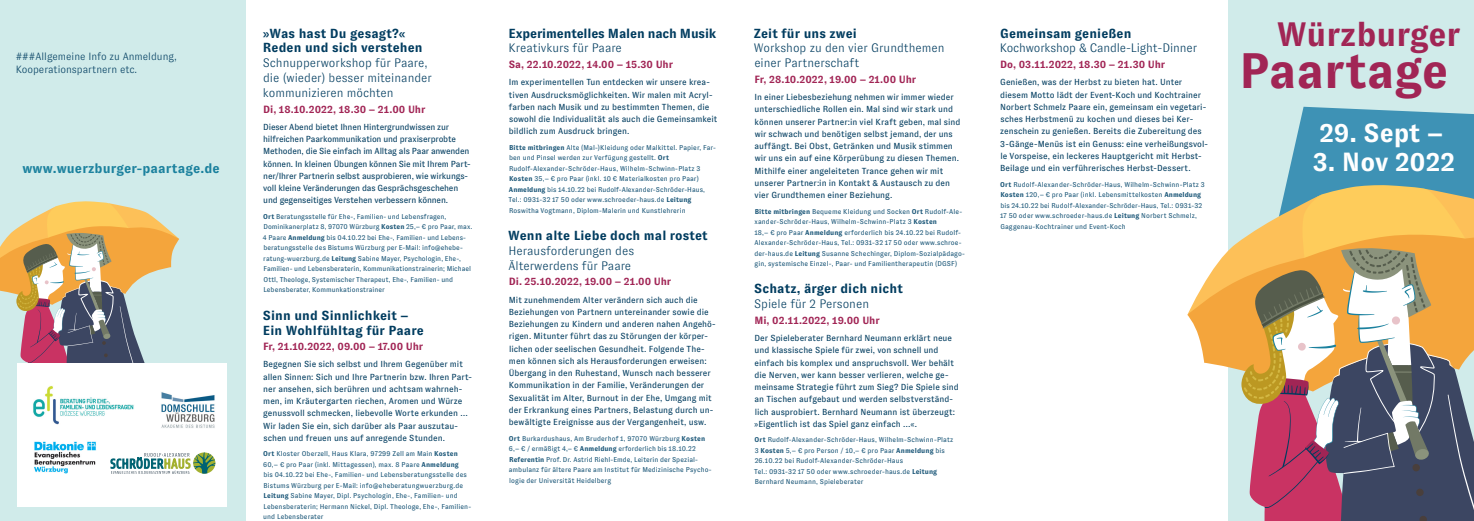
<style>
.page{position:relative;width:1474px;height:521px;background:#fff}
.page>*{position:absolute;margin:0;border:0;box-sizing:border-box;transform-origin:0 0}
.t1{font:700 49.7px "GT Zirkon";color:#a12555}
.t2{font:700 33.77px "GT Zirkon";color:#a12555}
.t3{font:700 26.25px "GT Zirkon";color:#fff}
.t4{font:700 13.56px "GT Zirkon";letter-spacing:.01em;color:#1b819e}
.t5{font:700 13.12px/14.9px "GT Zirkon";letter-spacing:.01em;color:#003c5f}
.t6{font:700 13.12px "GT Zirkon";letter-spacing:-.01em;color:#003c5f}
.t7{font:300 12.25px/14.9px "GT Zirkon";color:#003c5f}
.t8{font:700 10.5px "GT Zirkon";letter-spacing:.005em;color:#a12555}
.t9{font:300 10.5px/12.2px "GT Zirkon";color:#003c5f}
.t10{font:8.75px/12.2px "GT Zirkon";color:#003c5f}
.t11{font:8.75px/12.2px "GT Zirkon";letter-spacing:-.02em;color:#003c5f}
.t12{font:7px/10.5px "GT Zirkon";letter-spacing:.01em;color:#195577}
.s1{font-weight:700}
</style>
<div class="page">
<div style="left:1228px;top:0;width:245px;height:521px;background:#d0ebea"></div>
<svg style="left:1187px;top:107px;width:286px;height:414px"></svg>
<div style="left:0;top:0;width:246px;height:521px;background:#d0ebea"></div>
<svg style="left:0;top:201px;width:179px;height:162px"></svg>
<div style="left:17px;top:363px;width:210px;height:143px;background:#fff"></div>
<img style="left:33px;top:386px;width:101px;height:38px">
<img style="left:34px;top:441px;width:62px;height:33px">
<img style="left:161px;top:392px;width:54px;height:36px">
<svg style="left:111px;top:452px;width:104px;height:22px"></svg>
<h2 class="t2" style="left:1276px;top:16px;width:185px">Würzburger</h2>
<h3 class="t5" style="left:753px;top:26px;width:105px">Zeit für uns zwei</h3>
<h3 class="t7" style="left:754px;top:41px;width:192px">Workshop zu den vier Grundthemen einer Partnerschaft</h3>
<h3 class="t8" style="left:754px;top:74px;width:163px">Fr, 28.10.2022, 19.00 – 21.00 Uhr</h3>
<p class="t10" style="left:754px;top:91px;width:207px">In einer Liebesbeziehung nehmen wir immer wieder unterschiedliche Rollen ein. Mal sind wir stark und können unserer Partner:in viel Kraft geben, mal sind wir schwach und benötigen selbst jemand, der uns auffängt. Bei Obst, Getränken und Musik stimmen wir uns ein auf eine Körperübung zu diesen Themen.<br>Mithilfe einer angeleiteten Trance gehen wir mit unserer Partner:in in Kontakt &amp; Austausch zu den vier Grundthemen einer Beziehung.</p>
<p class="t12" style="left:754px;top:206px;width:212px"><span class="s1">Bitte mitbringen</span> Bequeme Kleidung und Socken <span class="s1">Ort</span> Rudolf-Ale&shy;xander-Schröder-Haus, Wilhelm-Schwinn-Platz 3 <span class="s1">Kosten<br></span>18,– € pro Paar <span class="s1">Anmeldung</span> erforderlich bis 24.10.22 bei Rudolf-Alexander-Schröder-Haus, Tel.: 0931-32 17 50 oder www.schroe&shy;der-haus.de <span class="s1">Leitung</span> Susanne Schechinger, Diplom-Sozialpädago&shy;gin, systemische Einzel-, Paar- und Familientherapeutin (DGSF)</p>
<h3 class="t5" style="left:754px;top:282px;width:150px">Schatz, ärger dich nicht</h3>
<h3 class="t7" style="left:754px;top:297px;width:116px">Spiele für 2 Personen</h3>
<h3 class="t8" style="left:754px;top:315px;width:127px">Mi, 02.11.2022, 19.00 Uhr</h3>
<p class="t10" style="left:754px;top:332px;width:206px">Der Spieleberater Bernhard Neumann erklärt neue und klassische Spiele für zwei, von schnell und einfach bis komplex und anspruchsvoll. Wer behält die Nerven, wer kann besser verlieren, welche ge&shy;meinsame Strategie führt zum Sieg? Die Spiele sind an Tischen aufgebaut und werden selbstverständ&shy;lich ausprobiert. Bernhard Neumann ist überzeugt: »Eigentlich ist das Spiel ganz einfach …«.</p>
<p class="t12" style="left:754px;top:435px;width:201px"><span class="s1">Ort</span> Rudolf-Alexander-Schröder-Haus, Wilhelm-Schwinn-Platz 3 <span class="s1">Kosten</span> 5,– € pro Person / 10,– € pro Paar <span class="s1">Anmeldung</span> bis 26.10.22 bei Rudolf-Alexander-Schröder-Haus<br>Tel.: 0931-32 17 50 oder www.schroeder-haus.de <span class="s1">Leitung </span>Bernhard Neumann, Spieleberater</p>
<h3 class="t5" style="left:263px;top:26px;width:161px">»Was hast Du gesagt?«<br>Reden und sich verstehen</h3>
<h3 class="t7" style="left:263px;top:56px;width:171px">Schnupperworkshop für Paare, die (wieder) besser miteinander kommunizieren möchten</h3>
<h3 class="t8" style="left:263px;top:103px;width:164px">Di, 18.10.2022, 18.30 – 21.00 Uhr</h3>
<p class="t11" style="left:263px;top:121px;width:209px">Dieser Abend bietet Ihnen Hintergrundwissen zur hilfreichen Paarkommunikation und praxiserprobte Methoden, die Sie einfach im Alltag als Paar anwenden können. In kleinen Übungen können Sie mit Ihrem Part&shy;ner/Ihrer Partnerin selbst ausprobieren, wie wirkungs&shy;voll kleine Veränderungen das Gesprächsgeschehen und gegenseitiges Verstehen verbessern können.</p>
<p class="t12" style="left:263px;top:211px;width:211px"><span class="s1">Ort</span> Beratungsstelle für Ehe-, Familien- und Lebensfragen, Dominikanerplatz 8, 97070 Würzburg <span class="s1">Kosten</span> 25,– € pro Paar, max.<br>4 Paare <span class="s1">Anmeldung</span> bis 04.10.22 bei Ehe-, Familien- und Lebens&shy;beratungsstelle des Bistums Würzburg per E-Mail: info@ehebe&shy;ratung-wuerzburg.de <span class="s1">Leitung</span> Sabine Mayer, Psychologin, Ehe-, Familien- und Lebensberaterin, Kommunikationstrainerin; Michael Ottl, Theologe, Systemischer Therapeut, Ehe-, Familien- und Lebensberater, Kommunkationstrainer</p>
<h3 class="t5" style="left:263px;top:308px;width:162px">Sinn und Sinnlichkeit –<br>Ein Wohlfühltag für Paare</h3>
<h3 class="t8" style="left:263px;top:341px;width:161px">Fr, 21.10.2022, 09.00 – 17.00 Uhr</h3>
<p class="t10" style="left:263px;top:358px;width:210px">Begegnen Sie sich selbst und Ihrem Gegenüber mit allen Sinnen: Sich und Ihre Partnerin bzw. Ihren Part&shy;ner ansehen, sich berühren und achtsam wahrneh&shy;men, im Kräutergarten riechen, Aromen und Würze genussvoll schmecken, liebevolle Worte erkunden … Wir laden Sie ein, sich darüber als Paar auszutau&shy;schen und freuen uns auf anregende Stunden.</p>
<p class="t12" style="left:263px;top:449px;width:209px"><span class="s1">Ort</span> Kloster Oberzell, Haus Klara, 97299 Zell am Main <span class="s1">Kosten </span>60,– € pro Paar (inkl. Mittagessen), max. 8 Paare <span class="s1">Anmeldung<br></span>bis 04.10.22 bei Ehe-, Familien- und Lebensberatungsstelle des Bistums Würzburg per E-Mail: info@eheberatungwuerzburg.de <span class="s1">Leitung</span> Sabine Mayer, Dipl. Psychologin, Ehe-, Familien- und Lebensberaterin; Hermann Nickel, Dipl. Theologe, Ehe-, Familien&shy;und Lebensberater</p>
<h3 class="t6" style="left:508px;top:26px;width:209px">Experimentelles Malen nach Musik</h3>
<h3 class="t7" style="left:508px;top:41px;width:115px">Kreativkurs für Paare</h3>
<h3 class="t8" style="left:509px;top:59px;width:166px">Sa, 22.10.2022, 14.00 – 15.30 Uhr</h3>
<p class="t10" style="left:509px;top:76px;width:210px">Im experimentellen Tun entdecken wir unsere krea&shy;tiven Ausdrucksmöglichkeiten. Wir malen mit Acryl&shy;farben nach Musik und zu bestimmten Themen, die sowohl die Individualität als auch die Gemeinsamkeit bildlich zum Ausdruck bringen.</p>
<p class="t12" style="left:508px;top:142px;width:209px"><span class="s1">Bitte mitbringen</span> Alte (Mal-)Kleidung oder Malkittel. Papier, Far&shy;ben und Pinsel werden zur Verfügung gestellt. <span class="s1">Ort </span>Rudolf-Alexander-Schröder-Haus, Wilhelm-Schwinn-Platz 3<br><span class="s1">Kosten</span> 35,– € pro Paar (inkl. 10 € Materialkosten pro Paar)<br><span class="s1">Anmeldung</span> bis 14.10.22 bei Rudolf-Alexander-Schröder-Haus, Tel.: 0931-32 17 50 oder www.schroeder-haus.de <span class="s1">Leitung </span>Roswitha Vogtmann, Diplom-Malerin und Kunstlehrerin</p>
<h3 class="t5" style="left:508px;top:228px;width:201px">Wenn alte Liebe doch mal rostet</h3>
<h3 class="t7" style="left:508px;top:243px;width:127px">Herausforderungen des<br>Älterwerdens für Paare</h3>
<h3 class="t8" style="left:509px;top:276px;width:164px">Di. 25.10.2022, 19.00 – 21.00 Uhr</h3>
<p class="t10" style="left:509px;top:294px;width:208px">Mit zunehmendem Alter verändern sich auch die Beziehungen von Partnern untereinander sowie die Beziehungen zu Kindern und anderen nahen Angehö&shy;rigen. Mitunter führt das zu Störungen der körper&shy;lichen oder seelischen Gesundheit. Folgende The&shy;men können sich als Herausforderungen erweisen:<br>Übergang in den Ruhestand, Wunsch nach besserer Kommunikation in der Familie, Veränderungen der Sexualität im Alter, Burnout in der Ehe, Umgang mit der Erkrankung eines Partners, Belastung durch un&shy;bewältigte Ereignisse aus der Vergangenheit, usw.</p>
<p class="t12" style="left:509px;top:433px;width:204px"><span class="s1">Ort</span> Burkardushaus, Am Bruderhof 1, 97070 Würzburg <span class="s1">Kosten </span>6,– € / ermäßigt 4,– € <span class="s1">Anmeldung</span> erforderlich bis 18.10.22<br><span class="s1">Referentin</span> Prof. Dr. Astrid Riehl-Emde, Leiterin der Spezial&shy;ambulanz für ältere Paare am Institut für Medizinische Psycho&shy;logie der Universität Heidelberg</p>
<h3 class="t5" style="left:1000px;top:26px;width:133px">Gemeinsam genießen</h3>
<h3 class="t7" style="left:999px;top:41px;width:199px">Kochworkshop &amp; Candle-Light-Dinner</h3>
<h3 class="t8" style="left:1000px;top:59px;width:166px">Do, 03.11.2022, 18.30 – 21.30 Uhr</h3>
<p class="t10" style="left:1000px;top:76px;width:209px">Genießen, was der Herbst zu bieten hat. Unter diesem Motto lädt der Event-Koch und Kochtrainer Norbert Schmelz Paare ein, gemeinsam ein vegetari&shy;sches Herbstmenü zu kochen und dieses bei Ker&shy;zenschein zu genießen. Bereits die Zubereitung des 3-Gänge-Menüs ist ein Genuss: eine verheißungsvol&shy;le Vorspeise, ein leckeres Hauptgericht mit Herbst-Beilage und ein verführerisches Herbst-Dessert.</p>
<p class="t12" style="left:1000px;top:179px;width:206px"><span class="s1">Ort</span> Rudolf-Alexander-Schröder-Haus, Wilhelm-Schwinn-Platz 3<br><span class="s1">Kosten</span> 120,– € pro Paar (inkl. Lebensmittelkosten <span class="s1">Anmeldung </span>bis 24.10.22 bei Rudolf-Alexander-Schröder-Haus, Tel.: 0931-32<br>17 50 oder www.schroeder-haus.de <span class="s1">Leitung</span> Norbert Schmelz, Gaggenau-Kochtrainer und Event-Koch</p>
<h3 class="t9" style="left:16px;top:51px;width:162px">###Allgemeine Info zu Anmeldung,<br>Kooperationspartnern etc.</h3>
<h1 class="t1" style="left:1238px;top:44px;width:211px">Paartage</h1>
<h3 class="t3" style="left:1319px;top:119px;width:125px">29. Sept –</h3>
<h3 class="t4" style="left:22px;top:161px;width:199px">www.wuerzburger-paartage.de</h3>
<h3 class="t3" style="left:1312px;top:147px;width:144px">3. Nov 2022</h3>
</div>
